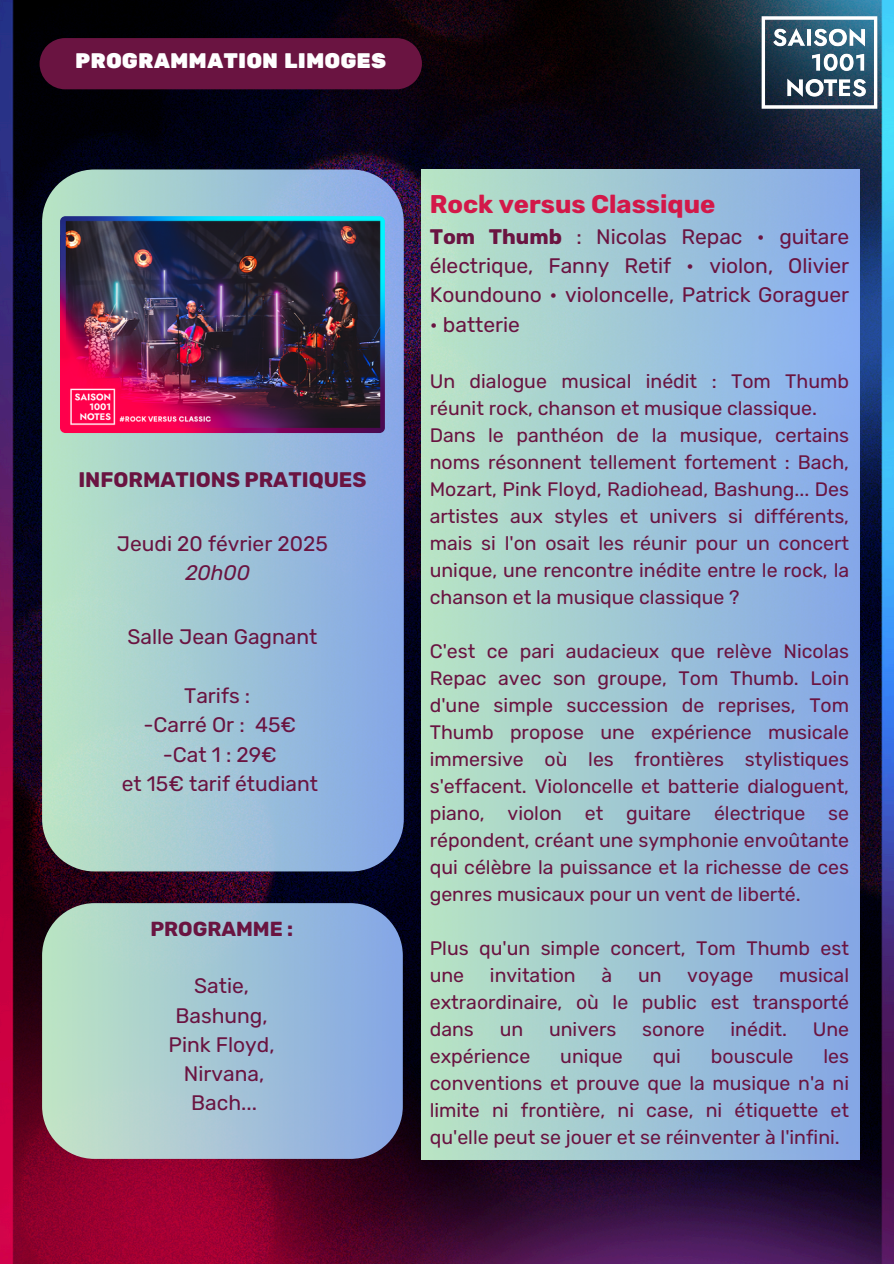
<style>
.page{position:relative;width:894px;height:1264px;background:#fff}
.page>*{position:absolute;margin:0;border:0;box-sizing:border-box;transform-origin:0 0}
.t1{font:700 25.5px "Rubik";color:#d31849}
.t2{font:21px/29.2px "Rubik";color:#6a1441;text-align:justify}
.t3{font:700 21px "Rubik";color:#6a1441}
.t4{font:21px "Rubik One";color:#fefefe}
.t5{font:italic 21px "Rubik";color:#6a1441}
.t6{font:700 20.25px "Rubik";color:#6a1441}
.t7{font:19.5px/27px "Rubik";color:#6a1441;text-align:justify}
.s1{font-weight:700}
</style>
<div class="page">
<img style="left:0;top:0;width:893px;height:1263px">
<div style="left:422px;top:169px;width:437px;height:990px;background:linear-gradient(to right,#b9e5c4,#85a8e9)"></div>
<img style="left:745px;top:7px;width:148px;height:110px">
<div style="left:40px;top:38px;width:382px;height:51px;background:#6a1441"></div>
<svg style="left:42px;top:169px;width:361px;height:702px;background:#9fc4d4"></svg>
<img style="left:60px;top:216px;width:325px;height:217px;border-radius:5px">
<svg style="left:42px;top:903px;width:360px;height:255px;background:#9fc0d0"></svg>
<p class="t4" style="left:75px;top:48px;width:312px">PROGRAMMATION LIMOGES</p>
<p class="t3" style="left:78px;top:467px;width:289px">INFORMATIONS PRATIQUES</p>
<p class="t2" style="left:117px;top:529px;width:213px">Jeudi 20 février 2025</p>
<p class="t5" style="left:185px;top:560px;width:66px">20h00</p>
<p class="t2" style="left:127px;top:622px;width:191px">Salle Jean Gagnant</p>
<h1 class="t2" style="left:184px;top:681px;width:68px">Tarifs :</h1>
<p class="t2" style="left:143px;top:710px;width:154px">-Carré Or : 45€</p>
<p class="t2" style="left:163px;top:739px;width:116px">-Cat 1 : 29€</p>
<p class="t2" style="left:122px;top:769px;width:198px">et 15€ tarif étudiant</p>
<p class="t6" style="left:150px;top:917px;width:144px">PROGRAMME :</p>
<p class="t2" style="left:194px;top:971px;width:56px">Satie,</p>
<p class="t2" style="left:175px;top:1000px;width:94px">Bashung,</p>
<p class="t2" style="left:168px;top:1030px;width:107px">Pink Floyd,</p>
<p class="t2" style="left:184px;top:1059px;width:82px;text-align:center">Nirvana,<br>Bach...</p>
<p class="t1" style="left:429px;top:189px;width:287px">Rock versus Classique</p>
<h1 class="t2" style="left:429px;top:222px;width:421px"><span class="s1">Tom Thumb</span> : Nicolas Repac • guitare électrique, Fanny Retif • violon, Olivier Koundouno • violoncelle, Patrick Goraguer</h1>
<h1 class="t2" style="left:429px;top:310px;width:92px">• batterie</h1>
<p class="t7" style="left:429px;top:368px;width:421px">Un dialogue musical inédit : Tom Thumb réunit rock, chanson et musique classique.</p>
<p class="t7" style="left:429px;top:422px;width:421px">Dans le panthéon de la musique, certains noms résonnent tellement fortement : Bach, Mozart, Pink Floyd, Radiohead, Bashung... Des artistes aux styles et univers si différents, mais si l'on osait les réunir pour un concert unique, une rencontre inédite entre le rock, la chanson et la musique classique ?</p>
<p class="t7" style="left:429px;top:638px;width:421px">C'est ce pari audacieux que relève Nicolas Repac avec son groupe, Tom Thumb. Loin d'une simple succession de reprises, Tom Thumb propose une expérience musicale immersive où les frontières stylistiques s'effacent. Violoncelle et batterie dialoguent, piano, violon et guitare électrique se répondent, créant une symphonie envoûtante qui célèbre la puissance et la richesse de ces genres musicaux pour un vent de liberté.</p>
<p class="t7" style="left:429px;top:935px;width:421px">Plus qu'un simple concert, Tom Thumb est une</p>
<p class="t7" style="left:490px;top:962px;width:87px">invitation</p>
<p class="t7" style="left:601px;top:962px;width:12px">à</p>
<p class="t7" style="left:637px;top:962px;width:25px">un</p>
<p class="t7" style="left:687px;top:962px;width:68px">voyage</p>
<p class="t7" style="left:429px;top:962px;width:421px;text-indent:349px">musical extraordinaire, où le public est transporté dans</p>
<p class="t7" style="left:499px;top:1016px;width:25px">un</p>
<p class="t7" style="left:549px;top:1016px;width:69px">univers</p>
<p class="t7" style="left:642px;top:1016px;width:64px">sonore</p>
<p class="t7" style="left:730px;top:1016px;width:58px">inédit.</p>
<p class="t7" style="left:812px;top:1016px;width:38px">Une</p>
<p class="t7" style="left:429px;top:1043px;width:102px">expérience</p>
<p class="t7" style="left:560px;top:1043px;width:64px">unique</p>
<p class="t7" style="left:652px;top:1043px;width:30px">qui</p>
<p class="t7" style="left:710px;top:1043px;width:84px">bouscule</p>
<p class="t7" style="left:429px;top:1043px;width:421px;text-indent:393px">les conventions et prouve que la musique n'a ni limite ni frontière, ni case, ni étiquette et qu'elle peut se jouer et se réinventer à l'infini.</p>
</div>
